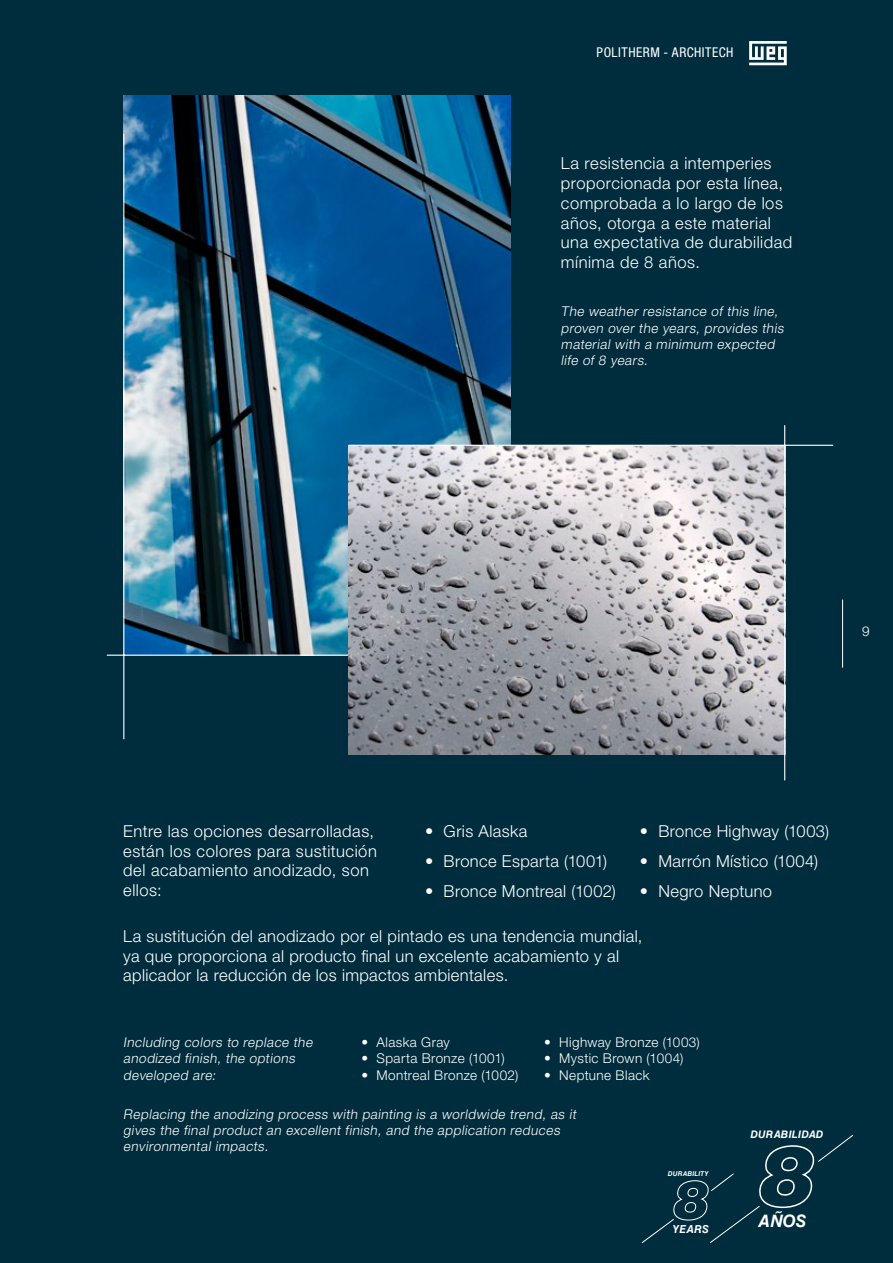
<style>
.page{position:relative;width:893px;height:1263px;background:#002d3d}
.page>*{position:absolute;margin:0;border:0;box-sizing:border-box;transform-origin:0 0}
.t1{font:italic 700 17.1px "Helvetica LT Std";color:#fff}
.t2{font:300 16.5px/19.8px "Helvetica Neue LT Pro";letter-spacing:.025em;color:#fff}
.t3{font:italic 300 13.5px/16.2px "Helvetica Neue LT Pro";color:#fff}
.t4{font:300 13.5px "Helvetica Neue LT Pro";letter-spacing:.03em;color:#fff}
.t5{font:condensed 13.5px "Helvetica Neue LT Pro";letter-spacing:.04em;color:#fff}
.t6{font:italic 700 10.95px "Helvetica LT Std";letter-spacing:.015em;color:#fff}
.t7{font:italic 700 10.35px "Helvetica LT Std";letter-spacing:.025em;color:#fff}
.t8{font:italic 700 6.75px "Helvetica LT Std";letter-spacing:.03em;color:#fff}
</style>
<div class="page">
<svg style="left:749px;top:41px;width:38px;height:24px"></svg>
<hr style="left:842px;top:600px;width:1px;height:68px;background:#fff">
<img style="left:123px;top:96px;width:387px;height:559px">
<hr style="left:123px;top:134px;width:1px;height:605px;background:#fff">
<hr style="left:107px;top:655px;width:311px;height:1px;background:#fff">
<img style="left:348px;top:445px;width:436px;height:309px">
<hr style="left:784px;top:425px;width:1px;height:355px;background:#fff">
<hr style="left:349px;top:445px;width:484px;height:1px;background:#fff">
<svg style="left:641px;top:1135px;width:212px;height:108px"></svg>
<p class="t5" style="left:597px;top:45px;width:138px">POLITHERM - ARCHITECH</p>
<p class="t2" style="left:561px;top:153px;width:233px">La resistencia a intemperies proporcionada por esta línea, comprobada a lo largo de los años, otorga a este material una expectativa de durabilidad mínima de 8 años.</p>
<p class="t3" style="left:561px;top:303px;width:227px">The weather resistance of this line, proven over the years, provides this material with a minimum expected life of 8 years.</p>
<p class="t4" style="left:862px;top:623px;width:9px">9</p>
<p class="t2" style="left:123px;top:821px;width:255px">Entre las opciones desarrolladas, están los colores para sustitución del acabamiento anodizado, son ellos:</p>
<p class="t2" style="left:425px;top:821px;width:104px">• Gris Alaska</p>
<p class="t2" style="left:425px;top:851px;width:183px">• Bronce Esparta (1001)</p>
<p class="t2" style="left:425px;top:881px;width:192px">• Bronce Montreal (1002)</p>
<p class="t2" style="left:640px;top:821px;width:191px">• Bronce Highway (1003)</p>
<p class="t2" style="left:640px;top:851px;width:180px">• Marrón Místico (1004)</p>
<p class="t2" style="left:640px;top:881px;width:134px">• Negro Neptuno</p>
<p class="t2" style="left:123px;top:926px;width:521px">La sustitución del anodizado por el pintado es una tendencia mundial, ya que proporciona al producto final un excelente acabamiento y al aplicador la reducción de los impactos ambientales.</p>
<p class="t4" style="left:544px;top:1034px;width:157px">• Highway Bronze (1003)</p>
<p class="t4" style="left:544px;top:1050px;width:141px">• Mystic Brown (1004)</p>
<p class="t4" style="left:544px;top:1066px;width:107px">• Neptune Black</p>
<p class="t4" style="left:361px;top:1034px;width:90px">• Alaska Gray</p>
<p class="t4" style="left:361px;top:1050px;width:145px">• Sparta Bronze (1001)</p>
<p class="t4" style="left:361px;top:1066px;width:158px">• Montreal Bronze (1002)</p>
<p class="t3" style="left:123px;top:1034px;width:193px">Including colors to replace the anodized finish, the options developed are:</p>
<p class="t3" style="left:123px;top:1105px;width:457px">Replacing the anodizing process with painting is a worldwide trend, as it gives the final product an excellent finish, and the application reduces environmental impacts.</p>
<p class="t8" style="left:668px;top:1169px;width:42px">DURABILITY</p>
<p class="t6" style="left:673px;top:1222px;width:38px">YEARS</p>
<p class="t7" style="left:750px;top:1128px;width:75px">DURABILIDAD</p>
<p class="t1" style="left:758px;top:1210px;width:50px">AÑOS</p>
</div>
